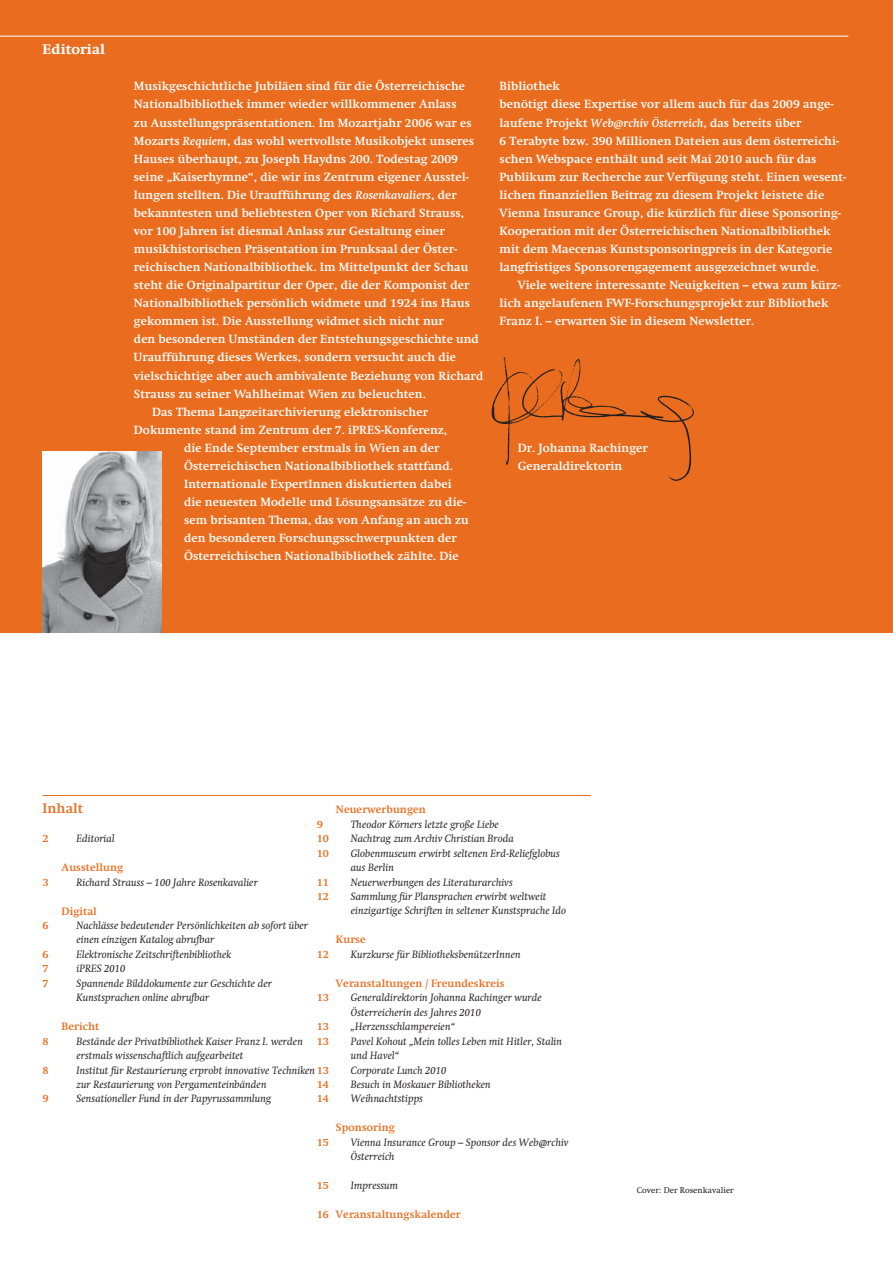
<style>
.page{position:relative;width:893px;height:1263px;background:#fff}
.page>*{position:absolute;margin:0;border:0;box-sizing:border-box;transform-origin:0 0}
._2_SHL_Bold_9_0_pt{font:800 13.5px "Swift";letter-spacing:.01em;color:#fff}
._2_SHL_Bold_9_0_pt-2{font:700 13.5px "Swift";letter-spacing:.01em;color:#ea6d1f}
._5_Editorial{font:700 11.7px/18px "Swift";letter-spacing:.01em;color:#fff}
.e_Inhalt_Italic_7_pt{font:italic 10.5px "Swift";letter-spacing:.01em;color:#231f20}
._6_Bildtext__Inhalt{font:italic 10.5px "Swift";letter-spacing:.01em;color:#231f20}
._6_Bildtext__Inhalt-2{font:700 10.5px "Swift";letter-spacing:.01em;color:#ea6d1f}
.Impressum{font:8.25px "Swift";letter-spacing:.01em;color:#231f20}
.s1{font-style:italic}
.s2{font-weight:700;font-style:normal;color:#ea6d1f}
</style>
<div class="page">
<div style="left:0;top:0;width:893px;height:632px;background:#ea6d1f"></div>
<hr style="left:0;top:36px;width:848px;height:1px;background:#fff">
<img style="left:43px;top:452px;width:119px;height:180px">
<hr style="left:43px;top:795px;width:548px;height:1px;background:#ea6d1f">
<img style="left:491px;top:357px;width:203px;height:124px">
<p class="_2_SHL_Bold_9_0_pt" style="left:43px;top:41px;width:64px">Editorial</p>
<p class="_5_Editorial" style="left:134px;top:77px;width:351px">Musikgeschichtliche Jubiläen sind für die Österreichische Nationalbibliothek immer wieder willkommener Anlass<br>zu Ausstellungspräsentationen. Im Mozartjahr 2006 war es Mozarts <span class="s1">Requiem</span>, das wohl wertvollste Musikobjekt unseres Hauses überhaupt, zu Joseph Haydns 200. Todestag 2009 seine „Kaiserhymne“, die wir ins Zentrum eigener Ausstel&shy;lungen stellten. Die Uraufführung des <span class="s1">Rosenkavaliers</span>, der bekanntesten und beliebtesten Oper von Richard Strauss, vor 100 Jahren ist diesmal Anlass zur Gestaltung einer musikhistorischen Präsentation im Prunksaal der Öster&shy;reichischen Nationalbibliothek. Im Mittelpunkt der Schau steht die Originalpartitur der Oper, die der Komponist der Nationalbibliothek persönlich widmete und 1924 ins Haus gekommen ist. Die Ausstellung widmet sich nicht nur<br>den besonderen Umständen der Entstehungsgeschichte und Uraufführung dieses Werkes, sondern versucht auch die vielschichtige aber auch ambivalente Beziehung von Richard Strauss zu seiner Wahlheimat Wien zu beleuchten.</p>
<p class="_5_Editorial" style="left:152px;top:403px;width:277px">Das Thema Langzeitarchivierung elektronischer</p>
<p class="_5_Editorial" style="left:134px;top:421px;width:315px">Dokumente stand im Zentrum der 7. iPRES-Konferenz,</p>
<p class="_5_Editorial" style="left:184px;top:439px;width:257px">die Ende September erstmals in Wien an der</p>
<p class="_5_Editorial" style="left:184px;top:457px;width:270px">Österreichischen Nationalbibliothek stattfand.</p>
<p class="_5_Editorial" style="left:184px;top:475px;width:269px">Internationale ExpertInnen diskutierten dabei</p>
<p class="_5_Editorial" style="left:184px;top:493px;width:284px">die neuesten Modelle und Lösungsansätze zu die-</p>
<p class="_5_Editorial" style="left:184px;top:511px;width:286px">sem brisanten Thema, das von Anfang an auch zu</p>
<p class="_5_Editorial" style="left:184px;top:529px;width:274px">den besonderen Forschungsschwerpunkten der</p>
<p class="_5_Editorial" style="left:184px;top:547px;width:276px">Österreichischen Nationalbibliothek zählte. Die</p>
<p class="_5_Editorial" style="left:500px;top:77px;width:348px">Bibliothek<br>benötigt diese Expertise vor allem auch für das 2009 ange&shy;laufene Projekt <span class="s1">Web@rchiv Österreich</span>, das bereits über<br>6 Terabyte bzw. 390 Millionen Dateien aus dem österreichi&shy;schen Webspace enthält und seit Mai 2010 auch für das Publikum zur Recherche zur Verfügung steht. Einen wesent&shy;lichen finanziellen Beitrag zu diesem Projekt leistete die Vienna Insurance Group, die kürzlich für diese Sponsoring-Kooperation mit der Österreichischen Nationalbibliothek mit dem Maecenas Kunstsponsoringpreis in der Kategorie langfristiges Sponsorengagement ausgezeichnet wurde.</p>
<p class="_5_Editorial" style="left:500px;top:276px;width:342px;text-indent:18px">Viele weitere interessante Neuigkeiten – etwa zum kürz&shy;lich angelaufenen FWF-Forschungsprojekt zur Bibliothek<br>Franz I. – erwarten Sie in diesem Newsletter.</p>
<p class="_5_Editorial" style="left:518px;top:439px;width:132px">Dr. Johanna Rachinger</p>
<p class="_5_Editorial" style="left:518px;top:457px;width:106px">Generaldirektorin</p>
<p class="_2_SHL_Bold_9_0_pt-2" style="left:43px;top:801px;width:42px">Inhalt</p>
<p class="_6_Bildtext__Inhalt-2" style="left:43px;top:832px;width:8px">2</p>
<p class="_6_Bildtext__Inhalt-2" style="left:43px;top:876px;width:8px">3</p>
<p class="_6_Bildtext__Inhalt-2" style="left:43px;top:919px;width:8px">6</p>
<p class="_6_Bildtext__Inhalt-2" style="left:43px;top:948px;width:8px">6</p>
<p class="_6_Bildtext__Inhalt-2" style="left:43px;top:962px;width:8px">7</p>
<p class="_6_Bildtext__Inhalt-2" style="left:43px;top:977px;width:8px">7</p>
<p class="_6_Bildtext__Inhalt-2" style="left:336px;top:803px;width:91px">Neuerwerbungen</p>
<p class="e_Inhalt_Italic_7_pt" style="left:351px;top:818px;width:150px">Theodor Körners letzte große Liebe</p>
<p class="e_Inhalt_Italic_7_pt" style="left:351px;top:832px;width:165px">Nachtrag zum Archiv Christian Broda</p>
<p class="e_Inhalt_Italic_7_pt" style="left:351px;top:847px;width:211px">Globenmuseum erwirbt seltenen Erd-Reliefglobus</p>
<p class="e_Inhalt_Italic_7_pt" style="left:351px;top:861px;width:45px">aus Berlin</p>
<p class="e_Inhalt_Italic_7_pt" style="left:351px;top:876px;width:163px">Neuerwerbungen des Literaturarchivs</p>
<p class="e_Inhalt_Italic_7_pt" style="left:351px;top:890px;width:197px">Sammlung für Plansprachen erwirbt weltweit</p>
<p class="e_Inhalt_Italic_7_pt" style="left:351px;top:905px;width:217px">einzigartige Schriften in seltener Kunstsprache Ido</p>
<p class="_6_Bildtext__Inhalt-2" style="left:336px;top:933px;width:31px">Kurse</p>
<p class="e_Inhalt_Italic_7_pt" style="left:351px;top:948px;width:171px">Kurzkurse für BibliotheksbenützerInnen</p>
<p class="_6_Bildtext__Inhalt-2" style="left:336px;top:977px;width:170px">Veranstaltungen / Freundeskreis</p>
<p class="e_Inhalt_Italic_7_pt" style="left:351px;top:991px;width:193px">Generaldirektorin Johanna Rachinger wurde</p>
<p class="e_Inhalt_Italic_7_pt" style="left:351px;top:1006px;width:132px">Österreicherin des Jahres 2010</p>
<p class="e_Inhalt_Italic_7_pt" style="left:351px;top:1020px;width:106px">„Herzensschlampereien“</p>
<p class="e_Inhalt_Italic_7_pt" style="left:351px;top:1035px;width:213px">Pavel Kohout „Mein tolles Leben mit Hitler, Stalin</p>
<p class="e_Inhalt_Italic_7_pt" style="left:351px;top:1049px;width:50px">und Havel“</p>
<p class="e_Inhalt_Italic_7_pt" style="left:351px;top:1064px;width:97px">Corporate Lunch 2010</p>
<p class="e_Inhalt_Italic_7_pt" style="left:351px;top:1078px;width:141px">Besuch in Moskauer Bibliotheken</p>
<p class="e_Inhalt_Italic_7_pt" style="left:351px;top:1093px;width:74px">Weihnachtstipps</p>
<p class="_6_Bildtext__Inhalt-2" style="left:336px;top:1121px;width:60px">Sponsoring</p>
<p class="e_Inhalt_Italic_7_pt" style="left:351px;top:1136px;width:219px">Vienna Insurance Group – Sponsor des Web@rchiv</p>
<p class="e_Inhalt_Italic_7_pt" style="left:351px;top:1150px;width:45px">Österreich</p>
<p class="e_Inhalt_Italic_7_pt" style="left:351px;top:1179px;width:49px">Impressum</p>
<p class="_6_Bildtext__Inhalt-2" style="left:336px;top:1208px;width:126px">Veranstaltungskalender</p>
<p class="_6_Bildtext__Inhalt-2" style="left:317px;top:818px;width:8px">9</p>
<p class="_6_Bildtext__Inhalt-2" style="left:317px;top:832px;width:14px">10</p>
<p class="_6_Bildtext__Inhalt-2" style="left:317px;top:847px;width:14px">10</p>
<p class="_6_Bildtext__Inhalt-2" style="left:317px;top:876px;width:14px">11</p>
<p class="_6_Bildtext__Inhalt-2" style="left:317px;top:890px;width:14px">12</p>
<p class="e_Inhalt_Italic_7_pt" style="left:77px;top:832px;width:40px">Editorial</p>
<p class="_6_Bildtext__Inhalt-2" style="left:62px;top:861px;width:63px">Ausstellung</p>
<p class="e_Inhalt_Italic_7_pt" style="left:77px;top:876px;width:183px">Richard Strauss – 100 Jahre Rosenkavalier</p>
<p class="_6_Bildtext__Inhalt-2" style="left:62px;top:905px;width:37px">Digital</p>
<p class="e_Inhalt_Italic_7_pt" style="left:77px;top:919px;width:233px">Nachlässe bedeutender Persönlichkeiten ab sofort über</p>
<p class="e_Inhalt_Italic_7_pt" style="left:77px;top:934px;width:139px">einen einzigen Katalog abrufbar</p>
<p class="e_Inhalt_Italic_7_pt" style="left:77px;top:948px;width:156px">Elektronische Zeitschriftenbibliothek</p>
<p class="_6_Bildtext__Inhalt" style="left:77px;top:962px;width:50px">iPRES 2010</p>
<p class="_6_Bildtext__Inhalt" style="left:77px;top:977px;width:197px">Spannende Bilddokumente zur Geschichte der</p>
<p class="_6_Bildtext__Inhalt" style="left:77px;top:991px;width:134px">Kunstsprachen online abrufbar</p>
<p class="_6_Bildtext__Inhalt-2" style="left:62px;top:1020px;width:39px">Bericht</p>
<p class="_6_Bildtext__Inhalt" style="left:77px;top:1035px;width:228px">Bestände der Privatbibliothek Kaiser Franz I. werden</p>
<p class="_6_Bildtext__Inhalt" style="left:77px;top:1049px;width:168px">erstmals wissenschaftlich aufgearbeitet</p>
<p class="e_Inhalt_Italic_7_pt" style="left:77px;top:1064px;width:254px">Institut für Restaurierung erprobt innovative Techniken<span class="s2">13</span></p>
<p class="e_Inhalt_Italic_7_pt" style="left:77px;top:1078px;width:191px">zur Restaurierung von Pergamenteinbänden</p>
<p class="e_Inhalt_Italic_7_pt" style="left:77px;top:1093px;width:196px">Sensationeller Fund in der Papyrussammlung</p>
<p class="_6_Bildtext__Inhalt-2" style="left:317px;top:948px;width:14px">12</p>
<p class="_6_Bildtext__Inhalt-2" style="left:317px;top:991px;width:14px">13</p>
<p class="_6_Bildtext__Inhalt-2" style="left:317px;top:1020px;width:14px">13</p>
<p class="_6_Bildtext__Inhalt-2" style="left:317px;top:1035px;width:14px">13</p>
<p class="_6_Bildtext__Inhalt-2" style="left:317px;top:1078px;width:14px">14</p>
<p class="_6_Bildtext__Inhalt-2" style="left:317px;top:1092px;width:14px">14</p>
<p class="_6_Bildtext__Inhalt-2" style="left:317px;top:1136px;width:14px">15</p>
<p class="_6_Bildtext__Inhalt-2" style="left:317px;top:1179px;width:14px">15</p>
<p class="_6_Bildtext__Inhalt-2" style="left:317px;top:1208px;width:14px">16</p>
<p class="_6_Bildtext__Inhalt-2" style="left:43px;top:1035px;width:8px">8</p>
<p class="_6_Bildtext__Inhalt-2" style="left:43px;top:1064px;width:8px">8</p>
<p class="_6_Bildtext__Inhalt-2" style="left:43px;top:1093px;width:8px">9</p>
<p class="Impressum" style="left:637px;top:1185px;width:98px">Cover: Der Rosenkavalier</p>
</div>
